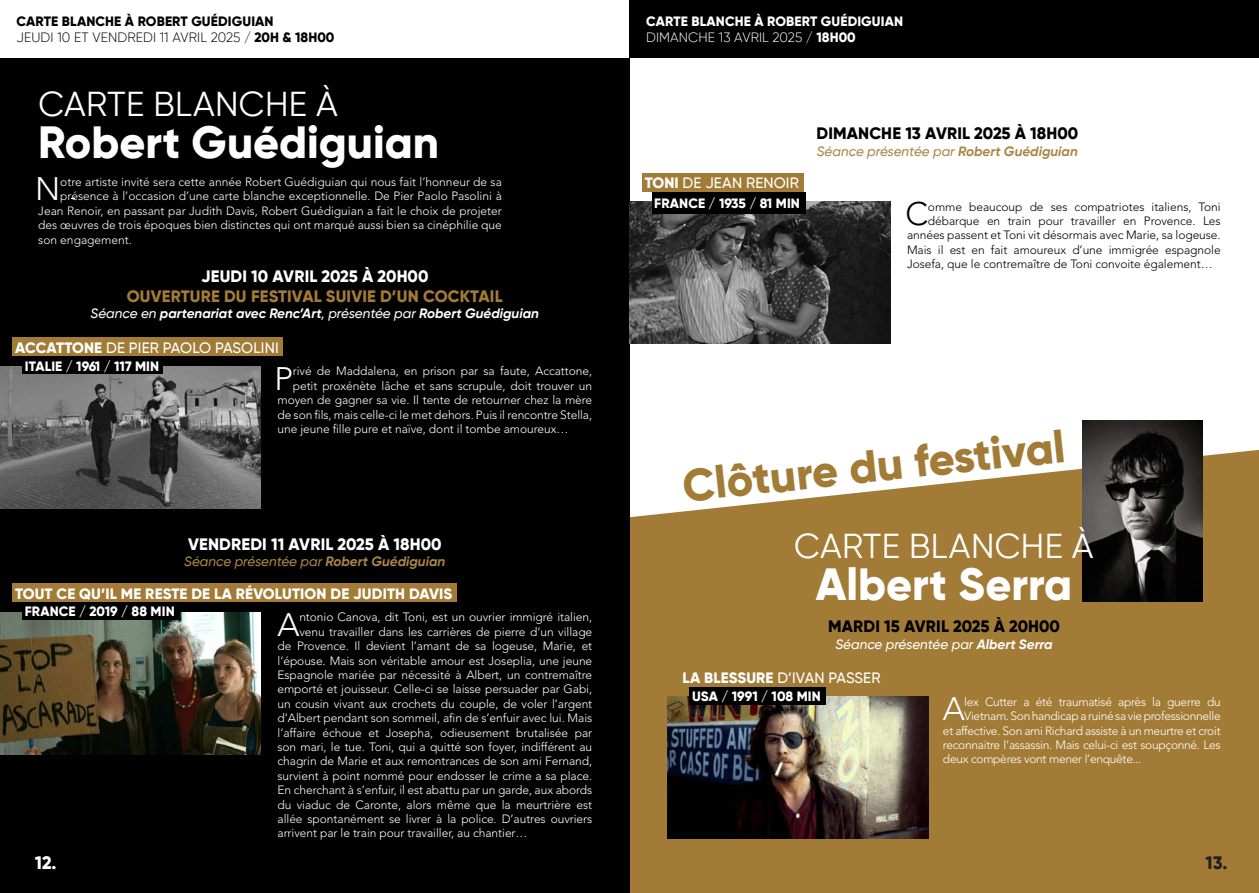
<style>
.page{position:relative;width:1259px;height:893px;background:#fff}
.page>*{position:absolute;margin:0;border:0;box-sizing:border-box;transform-origin:0 0}
.Titre_Gras_Or{font:800 45px "Gilroy";color:#fff}
.Titre_Gras_Or-2{font:800 45px "Gilroy";color:#a27c37}
.Titre_Gras_Or-3{font:34.5px "Gilroy";letter-spacing:.01em;color:#fff}
.Corps_Texte{font:300 32.4px "Avenir LT Std";color:#fff}
.Corps_Texte-2{font:300 32.4px "Avenir LT Std";color:#010101}
.t1{font:800 18px "Gilroy";color:#fff}
.t2{font:800 18px "Gilroy";color:#231f20}
.Titre_Gras_Or-4{font:800 16.5px "Gilroy";letter-spacing:.005em;color:#010101}
.Titre_Gras_Or-5{font:800 16.5px "Gilroy";letter-spacing:.005em;color:#fff}
.Titre_Gras_Or-6{font:800 16.5px "Gilroy";letter-spacing:.01em;color:#a27c37}
.t3{font:500 15px "Gilroy";letter-spacing:.01em;color:#fff}
.t4{font:800 15px "Gilroy";letter-spacing:.01em;color:#fff}
.t5{font:800 13.5px/16.2px "Gilroy";letter-spacing:.01em;color:#fff}
.Titre_Gras_Or-7{font:italic 500 13.5px "Gilroy";color:#aa8646}
.t6{font:800 13.5px/16.2px "Gilroy";letter-spacing:.01em;color:#010101}
.Titre_Gras_Or-8{font:italic 700 13.5px "Gilroy";color:#fff}
.Titre_Gras_Or-9{font:italic 500 13.5px "Gilroy";color:#fff}
.Corps_Texte-3{font:300 12px "Avenir LT Std";letter-spacing:-.005em;color:#fff}
.Corps_Texte-4{font:300 12px "Avenir LT Std";letter-spacing:-.005em;color:#010101}
.Corps_Texte-5{font:300 12px "Avenir LT Std";letter-spacing:-.025em;color:#fff}
.s1{font-weight:300}
.s2{font-weight:500}
.s3{font-weight:800}
.s4{font-weight:700}
</style>
<div class="page">
<svg style="left:629px;top:450px;width:630px;height:443px;background:#a98749"></svg>
<img style="left:668px;top:697px;width:260px;height:142px">
<div style="left:690px;top:687px;width:136px;height:17px;background:#010101"></div>
<div style="left:680px;top:668px;width:485px;height:19px;background:#a27c37"></div>
<img style="left:1082px;top:421px;width:120px;height:181px">
<div style="left:0;top:0;width:629px;height:893px;background:#010101"></div>
<div style="left:0;top:0;width:629px;height:58px;background:#fff"></div>
<img style="left:0;top:612px;width:261px;height:142px">
<div style="left:23px;top:603px;width:157px;height:17px;background:#010101"></div>
<div style="left:13px;top:583px;width:444px;height:19px;background:#a27c37"></div>
<img style="left:0;top:366px;width:261px;height:143px">
<div style="left:23px;top:357px;width:140px;height:17px;background:#010101"></div>
<div style="left:13px;top:337px;width:270px;height:19px;background:#a27c37"></div>
<img style="left:629px;top:202px;width:261px;height:142px">
<div style="left:652px;top:192px;width:153px;height:21px;background:#010101"></div>
<div style="left:642px;top:173px;width:162px;height:19px;background:#a27c37"></div>
<div style="left:629px;top:0;width:630px;height:58px;background:#010101"></div>
<p class="t6" style="left:17px;top:13px;width:319px">CARTE BLANCHE À ROBERT GUÉDIGUIAN<br><span class="s1">JEUDI 10 ET VENDREDI 11 AVRIL 2025 /</span> 20H &amp; 18H00</p>
<p class="Titre_Gras_Or-3" style="left:38px;top:83px;width:301px">CARTE BLANCHE À</p>
<p class="Titre_Gras_Or" style="left:38px;top:114px;width:402px">Robert Guédiguian</p>
<p class="Corps_Texte" style="left:35px;top:170px;width:27px">N</p>
<p class="Corps_Texte-3" style="left:60px;top:175px;width:443px">otre artiste invité sera cette année Robert Guédiguian qui nous fait l’honneur de sa</p>
<p class="Corps_Texte-3" style="left:60px;top:189px;width:443px">présence à l’occasion d’une carte blanche exceptionnelle. De Pier Paolo Pasolini à</p>
<p class="Corps_Texte-3" style="left:38px;top:204px;width:465px">Jean Renoir, en passant par Judith Davis, Robert Guédiguian a fait le choix de projeter</p>
<p class="Corps_Texte-3" style="left:38px;top:218px;width:465px">des œuvres de trois époques bien distinctes qui ont marqué aussi bien sa cinéphilie que</p>
<p class="Corps_Texte-3" style="left:38px;top:232px;width:95px">son engagement.</p>
<p class="Titre_Gras_Or-5" style="left:201px;top:266px;width:229px">JEUDI 10 AVRIL 2025 À 20H00</p>
<p class="Titre_Gras_Or-6" style="left:127px;top:286px;width:377px">OUVERTURE DU FESTIVAL SUIVIE D’UN COCKTAIL</p>
<p class="Titre_Gras_Or-8" style="left:91px;top:305px;width:450px"><span class="s2">Séance en</span> partenariat avec Renc’Art<span class="s2">, présentée par</span> Robert Guédiguian</p>
<p class="t3" style="left:15px;top:338px;width:265px"><span class="s3">ACCATTONE</span> DE PIER PAOLO PASOLINI</p>
<p class="t5" style="left:25px;top:358px;width:136px">ITALIE / 1961 / 117 MIN</p>
<p class="Corps_Texte" style="left:274px;top:360px;width:20px">P</p>
<p class="Corps_Texte-3" style="left:293px;top:364px;width:301px">rivé de Maddalena, en prison par sa faute, Accattone,</p>
<p class="Corps_Texte-3" style="left:293px;top:379px;width:301px">petit proxénète lâche et sans scrupule, doit trouver un</p>
<p class="Corps_Texte-3" style="left:277px;top:393px;width:316px">moyen de gagner sa vie. Il tente de retourner chez la mère</p>
<p class="Corps_Texte-3" style="left:277px;top:407px;width:316px">de son fils, mais celle-ci le met dehors. Puis il rencontre Stella,</p>
<p class="Corps_Texte-3" style="left:277px;top:422px;width:292px">une jeune fille pure et naïve, dont il tombe amoureux…</p>
<p class="Titre_Gras_Or-5" style="left:188px;top:533px;width:255px">VENDREDI 11 AVRIL 2025 À 18H00</p>
<p class="Titre_Gras_Or-7" style="left:184px;top:553px;width:263px">Séance présentée par <span class="s4">Robert Guédiguian</span></p>
<p class="t4" style="left:15px;top:584px;width:438px">TOUT CE QU’IL ME RESTE DE LA RÉVOLUTION DE JUDITH DAVIS</p>
<p class="t5" style="left:25px;top:604px;width:151px">FRANCE / 2019 / 88 MIN</p>
<p class="Corps_Texte" style="left:277px;top:606px;width:24px">A</p>
<p class="Corps_Texte-3" style="left:299px;top:610px;width:294px">ntonio Canova, dit Toni, est un ouvrier immigré italien,</p>
<p class="Corps_Texte-3" style="left:299px;top:625px;width:294px">venu travailler dans les carrières de pierre d’un village</p>
<p class="Corps_Texte-3" style="left:277px;top:639px;width:316px">de Provence. Il devient l’amant de sa logeuse, Marie, et</p>
<p class="Corps_Texte-3" style="left:277px;top:653px;width:316px">l’épouse. Mais son véritable amour est Joseplia, une jeune</p>
<p class="Corps_Texte-3" style="left:277px;top:668px;width:316px">Espagnole mariée par nécessité à Albert, un contremaître</p>
<p class="Corps_Texte-3" style="left:277px;top:682px;width:316px">emporté et jouisseur. Celle-ci se laisse persuader par Gabi,</p>
<p class="Corps_Texte-3" style="left:277px;top:697px;width:316px">un cousin vivant aux crochets du couple, de voler l’argent</p>
<p class="Corps_Texte-3" style="left:277px;top:711px;width:316px">d’Albert pendant son sommeil, afin de s’enfuir avec lui. Mais</p>
<p class="Corps_Texte-3" style="left:277px;top:725px;width:316px">l’affaire échoue et Josepha, odieusement brutalisée par</p>
<p class="Corps_Texte-3" style="left:277px;top:740px;width:316px">son mari, le tue. Toni, qui a quitté son foyer, indifférent au</p>
<p class="Corps_Texte-3" style="left:277px;top:754px;width:316px">chagrin de Marie et aux remontrances de son ami Fernand,</p>
<p class="Corps_Texte-3" style="left:277px;top:769px;width:316px">survient à point nommé pour endosser le crime a sa place.</p>
<p class="Corps_Texte-3" style="left:277px;top:783px;width:316px">En cherchant à s’enfuir, il est abattu par un garde, aux abords</p>
<p class="Corps_Texte-3" style="left:277px;top:797px;width:316px">du viaduc de Caronte, alors même que la meurtrière est</p>
<p class="Corps_Texte-3" style="left:277px;top:812px;width:316px">allée spontanément se livrer à la police. D’autres ouvriers</p>
<p class="Corps_Texte-3" style="left:277px;top:826px;width:251px">arrivent par le train pour travailler, au chantier…</p>
<p class="t5" style="left:646px;top:13px;width:258px">CARTE BLANCHE À ROBERT GUÉDIGUIAN<br><span class="s1">DIMANCHE 13 AVRIL 2025 /</span> 18H00</p>
<p class="t3" style="left:644px;top:173px;width:156px"><span class="s3">TONI</span> DE JEAN RENOIR</p>
<p class="t5" style="left:654px;top:195px;width:147px">FRANCE / 1935 / 81 MIN</p>
<p class="Titre_Gras_Or-4" style="left:816px;top:123px;width:263px">DIMANCHE 13 AVRIL 2025 À 18H00</p>
<p class="Titre_Gras_Or-7" style="left:816px;top:143px;width:263px">Séance présentée par <span class="s4">Robert Guédiguian</span></p>
<p class="Corps_Texte-2" style="left:905px;top:195px;width:24px">C</p>
<p class="Corps_Texte-4" style="left:928px;top:199px;width:294px">omme beaucoup de ses compatriotes italiens, Toni</p>
<p class="Corps_Texte-4" style="left:928px;top:214px;width:294px">débarque en train pour travailler en Provence. Les</p>
<p class="Corps_Texte-4" style="left:907px;top:228px;width:315px">années passent et Toni vit désormais avec Marie, sa logeuse.</p>
<p class="Corps_Texte-4" style="left:907px;top:243px;width:315px">Mais il est en fait amoureux d’une immigrée espagnole</p>
<p class="Corps_Texte-4" style="left:907px;top:257px;width:307px">Josefa, que le contremaître de Toni convoite également…</p>
<p class="Titre_Gras_Or-2" style="left:680px;top:458px;width:386px;rotate:-6deg">Clôture du festival</p>
<p class="Titre_Gras_Or-3" style="left:794px;top:525px;width:301px">CARTE BLANCHE À</p>
<p class="Titre_Gras_Or" style="left:816px;top:556px;width:258px">Albert Serra</p>
<p class="Titre_Gras_Or-4" style="left:828px;top:616px;width:233px">MARDI 15 AVRIL 2025 À 20H00</p>
<p class="Titre_Gras_Or-9" style="left:835px;top:635px;width:219px">Séance présentée par <span class="s4">Albert Serra</span></p>
<p class="t3" style="left:682px;top:668px;width:200px"><span class="s3">LA BLESSURE</span> D’IVAN PASSER</p>
<p class="t5" style="left:692px;top:688px;width:130px">USA / 1991 / 108 MIN</p>
<p class="Corps_Texte" style="left:942px;top:690px;width:24px">A</p>
<p class="Corps_Texte-5" style="left:964px;top:695px;width:258px">lex Cutter a été traumatisé après la guerre du</p>
<p class="Corps_Texte-5" style="left:964px;top:709px;width:258px">Vietnam. Son handicap a ruiné sa vie professionnelle</p>
<p class="Corps_Texte-5" style="left:943px;top:723px;width:279px">et affective. Son ami Richard assiste à un meurtre et croit</p>
<p class="Corps_Texte-5" style="left:943px;top:738px;width:279px">reconnaitre l’assassin. Mais celui-ci est soupçonné. Les</p>
<p class="Corps_Texte-5" style="left:943px;top:752px;width:200px">deux compères vont mener l’enquête...</p>
<p class="t1" style="left:35px;top:851px;width:23px">12.</p>
<h3 class="t2" style="left:1205px;top:851px;width:23px">13.</h3>
</div>
